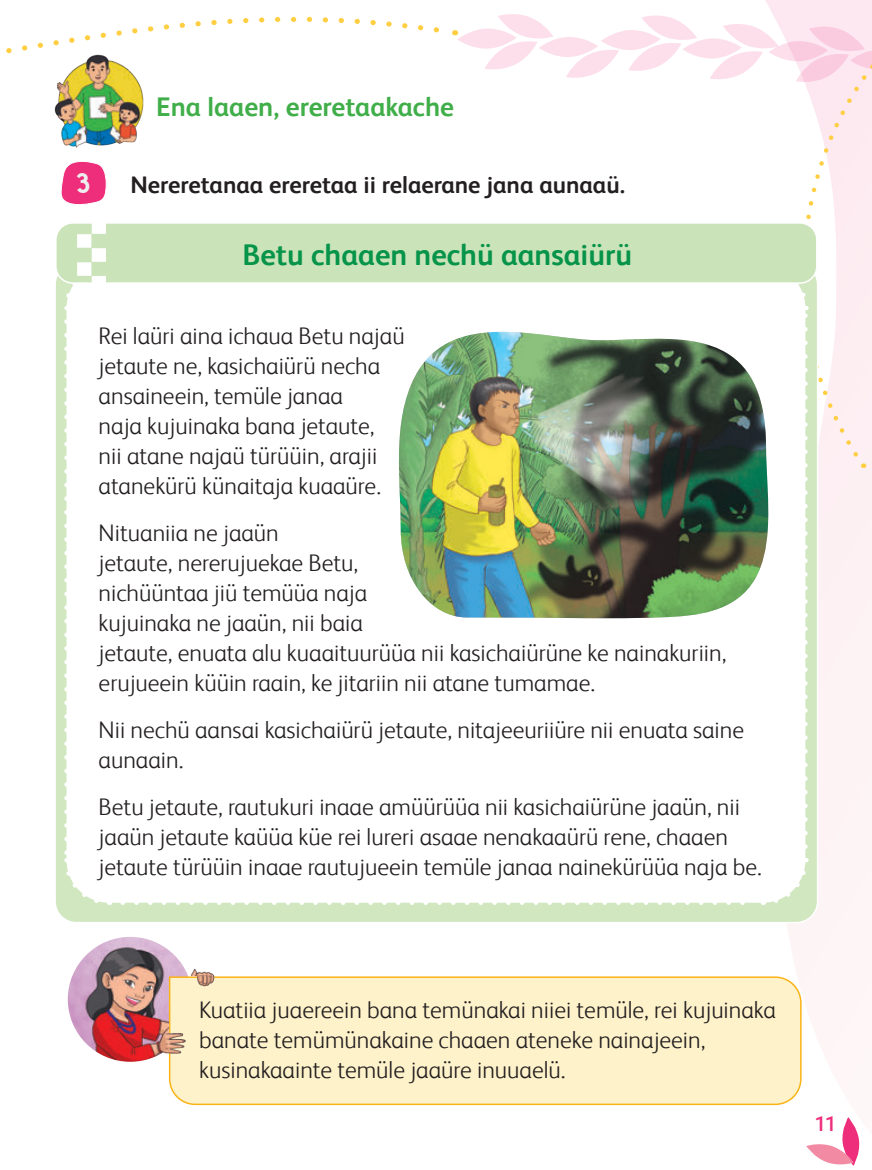
<style>
.page{position:relative;width:872px;height:1170px;background:#fff}
.page>*{position:absolute;margin:0;border:0;box-sizing:border-box;transform-origin:0 0}
.t1{font:700 30px "Dune";color:#06934a}
.t2{font:30px "Glitter Candy";color:#eeeeef}
.t3{font:700 27px "Dune";color:#40ae49}
.t4{font:24px/30px "Dune";color:#231f20}
.t5{font:700 24px "Dune";color:#231f20}
.t6{font:700 21px "Dune";color:#ee2d7b}
</style>
<div class="page">
<svg style="left:761px;top:0;width:111px;height:1166px"></svg>
<svg style="left:806px;top:1117px;width:54px;height:48px"></svg>
<svg style="left:6px;top:16px;width:447px;height:38px"></svg>
<svg style="left:766px;top:82px;width:106px;height:378px"></svg>
<svg style="left:454px;top:14px;width:418px;height:68px"></svg>
<svg style="left:61px;top:161px;width:46px;height:44px"></svg>
<div style="left:55px;top:263px;width:762px;height:659px;background:#d1e7c0;border-radius:21px"></div>
<div style="left:67px;top:265px;width:738px;height:637px;background:#fff;border-radius:43px"></div>
<svg style="left:123px;top:902px;width:633px;height:2px"></svg>
<svg style="left:62px;top:279px;width:12px;height:31px"></svg>
<svg style="left:64px;top:321px;width:46px;height:584px"></svg>
<svg style="left:770px;top:857px;width:39px;height:46px"></svg>
<svg style="left:805px;top:306px;width:2px;height:540px"></svg>
<svg style="left:798px;top:283px;width:8px;height:17px"></svg>
<div style="left:56px;top:223px;width:761px;height:60px;background:#cae3b8;border-radius:17px"></div>
<img style="left:77px;top:225px;width:29px;height:56px">
<div style="left:55px;top:222px;width:762px;height:62px;border:2px solid #fff;border-radius:17px"></div>
<img style="left:399px;top:332px;width:370px;height:286px">
<img style="left:68px;top:936px;width:125px;height:125px;border-radius:62px">
<div style="left:168px;top:975px;width:634px;height:130px;background:#fef2ca"></div>
<img style="left:157px;top:959px;width:62px;height:97px">
<img style="left:54px;top:54px;width:90px;height:94px">
<p class="t3" style="left:156px;top:88px;width:299px">Ena laaen, ereretaakache</p>
<p class="t2" style="left:76px;top:163px;width:15px">3</p>
<p class="t5" style="left:130px;top:168px;width:496px">Nereretanaa ereretaa ii relaerane jana aunaaü.</p>
<p class="t1" style="left:242px;top:233px;width:391px">Betu chaaen nechü aansaiürü</p>
<p class="t4" style="left:99px;top:320px;width:307px">Rei laüri aina ichaua Betu najaü jetaute ne, kasichaiürü necha ansaineein, temüle janaa<br>naja kujuinaka bana jetaute,<br>nii atane najaü türüüin, arajii atanekürü künaitaja kuaaüre.</p>
<p class="t4" style="left:99px;top:517px;width:629px">Nituaniia ne jaaün<br>jetaute, nererujuekae Betu,<br>nichüüntaa jiü temüüa naja<br>kujuinaka ne jaaün, nii baia<br>jetaute, enuata alu kuaaituurüüa nii kasichaiürüne ke nainakuriin, erujueein küüin raain, ke jitariin nii atane tumamae.</p>
<p class="t4" style="left:99px;top:714px;width:647px">Nii nechü aansai kasichaiürü jetaute, nitajeeuriiüre nii enuata saine aunaain.</p>
<p class="t4" style="left:99px;top:791px;width:665px">Betu jetaute, rautukuri inaae amüürüüa nii kasichaiürüne jaaün, nii jaaün jetaute kaüüa küe rei lureri asaae nenakaaürü rene, chaaen jetaute türüüin inaae rautujueein temüle janaa nainekürüüa naja be.</p>
<p class="t4" style="left:199px;top:993px;width:578px">Kuatiia juaereein bana temünakai niiei temüle, rei kujuinaka banate temümünakaine chaaen ateneke nainajeein, kusinakaainte temüle jaaüre inuuaelü.</p>
<p class="t6" style="left:814px;top:1108px;width:23px">11</p>
</div>
